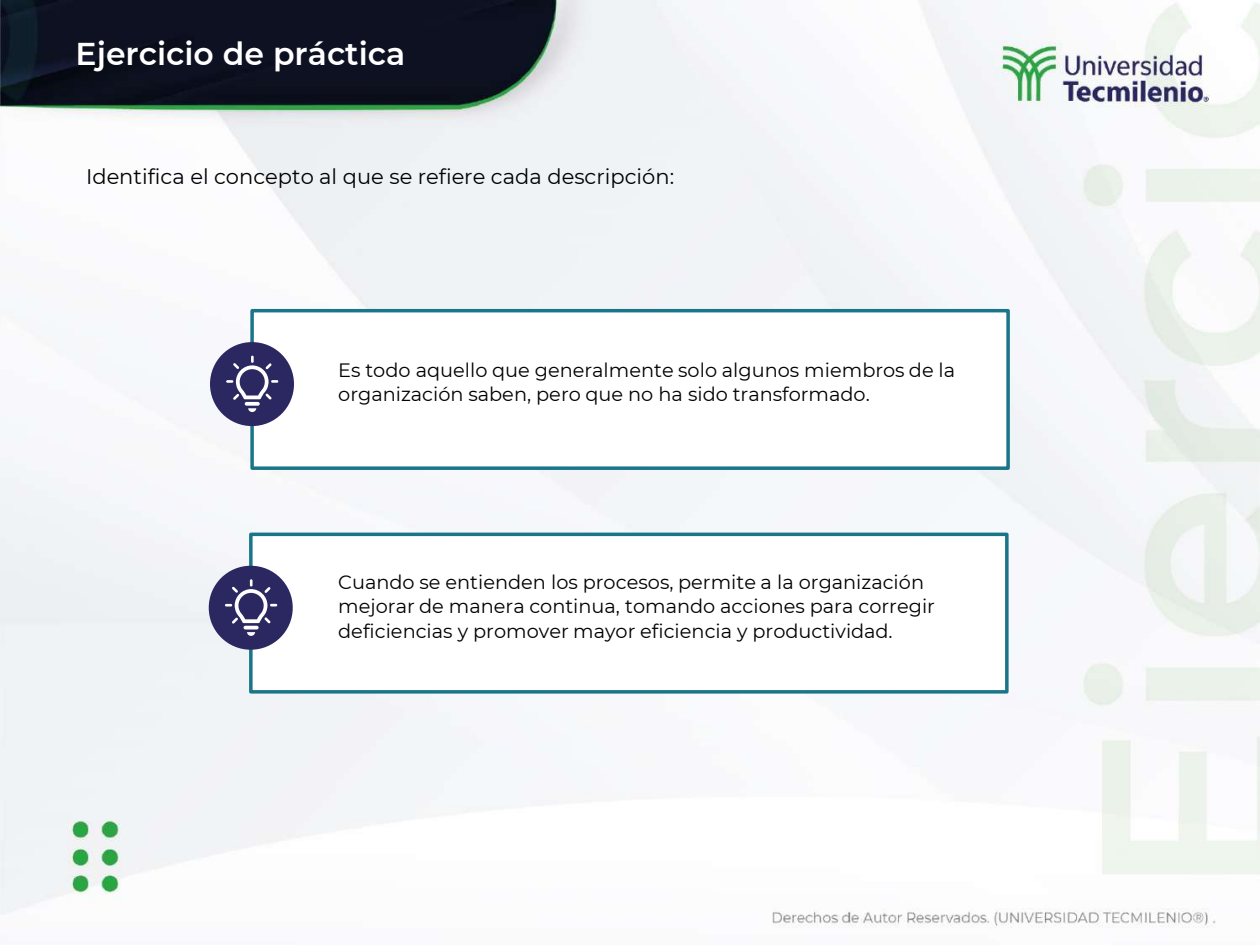
<style>
.page{position:relative;width:1260px;height:945px;background:#fff}
.page>*{position:absolute;margin:0;border:0;box-sizing:border-box;transform-origin:0 0}
.t1{font:600 31.5px "Montserrat";color:#fff}
.t2{font:21px "Montserrat";color:#000}
.t3{font:19.25px/24.5px "Montserrat";color:#000}
</style>
<div class="page">
<img style="left:0;top:0;width:1260px;height:928px">
<div style="left:252px;top:311px;width:756px;height:157px;background:#fff"></div>
<div style="left:250px;top:309px;width:760px;height:161px;border:4px solid #1a7589"></div>
<div style="left:210px;top:342px;width:84px;height:84px;background:#2b2861;border-radius:50%"></div>
<svg style="left:245px;top:402px;width:15px;height:4px"></svg>
<svg style="left:248px;top:408px;width:8px;height:4px"></svg>
<svg style="left:226px;top:356px;width:52px;height:44px"></svg>
<div style="left:249px;top:533px;width:760px;height:161px;background:#fff;border:4px solid #1a7589"></div>
<div style="left:209px;top:566px;width:84px;height:84px;background:#2b2861;border-radius:50%"></div>
<svg style="left:244px;top:626px;width:15px;height:4px"></svg>
<svg style="left:247px;top:632px;width:8px;height:4px"></svg>
<svg style="left:225px;top:579px;width:52px;height:45px"></svg>
<h1 class="t1" style="left:76px;top:32px;width:331px">Ejercicio de práctica</h1>
<p class="t2" style="left:86px;top:162px;width:590px">Identifica el concepto al que se refiere cada descripción:</p>
<p class="t3" style="left:338px;top:357px;width:619px">Es todo aquello que generalmente solo algunos miembros de la organización saben, pero que no ha sido transformado.</p>
<p class="t3" style="left:338px;top:569px;width:598px">Cuando se entienden los procesos, permite a la organización mejorar de manera continua, tomando acciones para corregir deficiencias y promover mayor eficiencia y productividad.</p>
</div>
